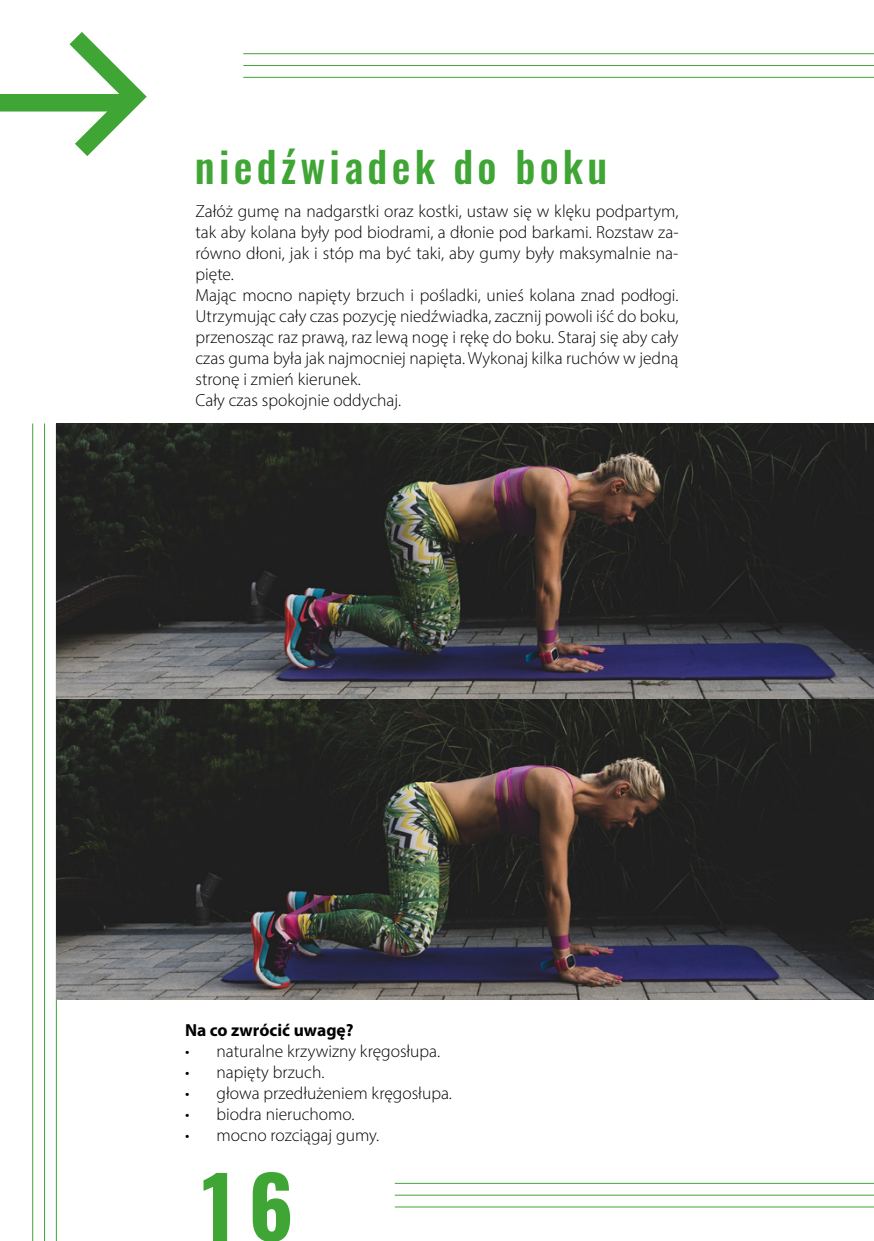
<style>
.page{position:relative;width:874px;height:1241px;background:#fff}
.page>*{position:absolute;margin:0;border:0;box-sizing:border-box;transform-origin:0 0}
.t1{font:700 84px "Oswald";color:#3fa535}
.t2{font:500 42px "Oswald";letter-spacing:.1em;color:#3fa535}
.t3{font:300 17.5px/21px "Myriad Pro";color:#000}
.t4{font:700 17.5px "Myriad Pro";color:#000}
</style>
<div class="page">
<hr style="left:394px;top:1182px;width:479px;height:1px;background:#3fa535">
<hr style="left:394px;top:1194px;width:479px;height:1px;background:#3fa535">
<hr style="left:394px;top:1206px;width:479px;height:1px;background:#3fa535">
<hr style="left:32px;top:423px;width:1px;height:817px;background:#3fa535">
<hr style="left:44px;top:423px;width:1px;height:817px;background:#3fa535">
<hr style="left:56px;top:423px;width:1px;height:817px;background:#3fa535">
<img style="left:57px;top:423px;width:816px;height:575px">
<hr style="left:243px;top:53px;width:630px;height:1px;background:#3fa535">
<hr style="left:243px;top:65px;width:630px;height:1px;background:#3fa535">
<hr style="left:243px;top:77px;width:630px;height:1px;background:#3fa535">
<div style="left:0;top:94px;width:122px;height:17px;background:#3fa535"></div>
<svg style="left:51px;top:32px;width:96px;height:124px"></svg>
<h2 class="t2" style="left:195px;top:138px;width:413px">niedźwiadek do boku</h2>
<p class="t3" style="left:195px;top:200px;width:484px">Załóż gumę na nadgarstki oraz kostki, ustaw się w klęku podpartym, tak aby kolana były pod biodrami, a dłonie pod barkami. Rozstaw za&shy;równo dłoni, jak i stóp ma być taki, aby gumy były maksymalnie na&shy;pięte.<br>Mając mocno napięty brzuch i pośladki, unieś kolana znad podłogi.<br>Utrzymując cały czas pozycję niedźwiadka, zacznij powoli iść do boku, przenosząc raz prawą, raz lewą nogę i rękę do boku. Staraj się aby cały czas guma była jak najmocniej napięta. Wykonaj kilka ruchów w jedną stronę i zmień kierunek.<br>Cały czas spokojnie oddychaj.</p>
<p class="t4" style="left:185px;top:1018px;width:170px">Na co zwrócić uwagę?</p>
<p class="t3" style="left:185px;top:1040px;width:257px">• naturalne krzywizny kręgosłupa.</p>
<p class="t3" style="left:185px;top:1061px;width:141px">• napięty brzuch.</p>
<p class="t3" style="left:185px;top:1082px;width:268px">• głowa przedłużeniem kręgosłupa.</p>
<p class="t3" style="left:185px;top:1103px;width:171px">• biodra nieruchomo.</p>
<p class="t3" style="left:185px;top:1124px;width:196px">• mocno rozciągaj gumy.</p>
<h1 class="t1" style="left:195px;top:1148px;width:99px">16</h1>
</div>
